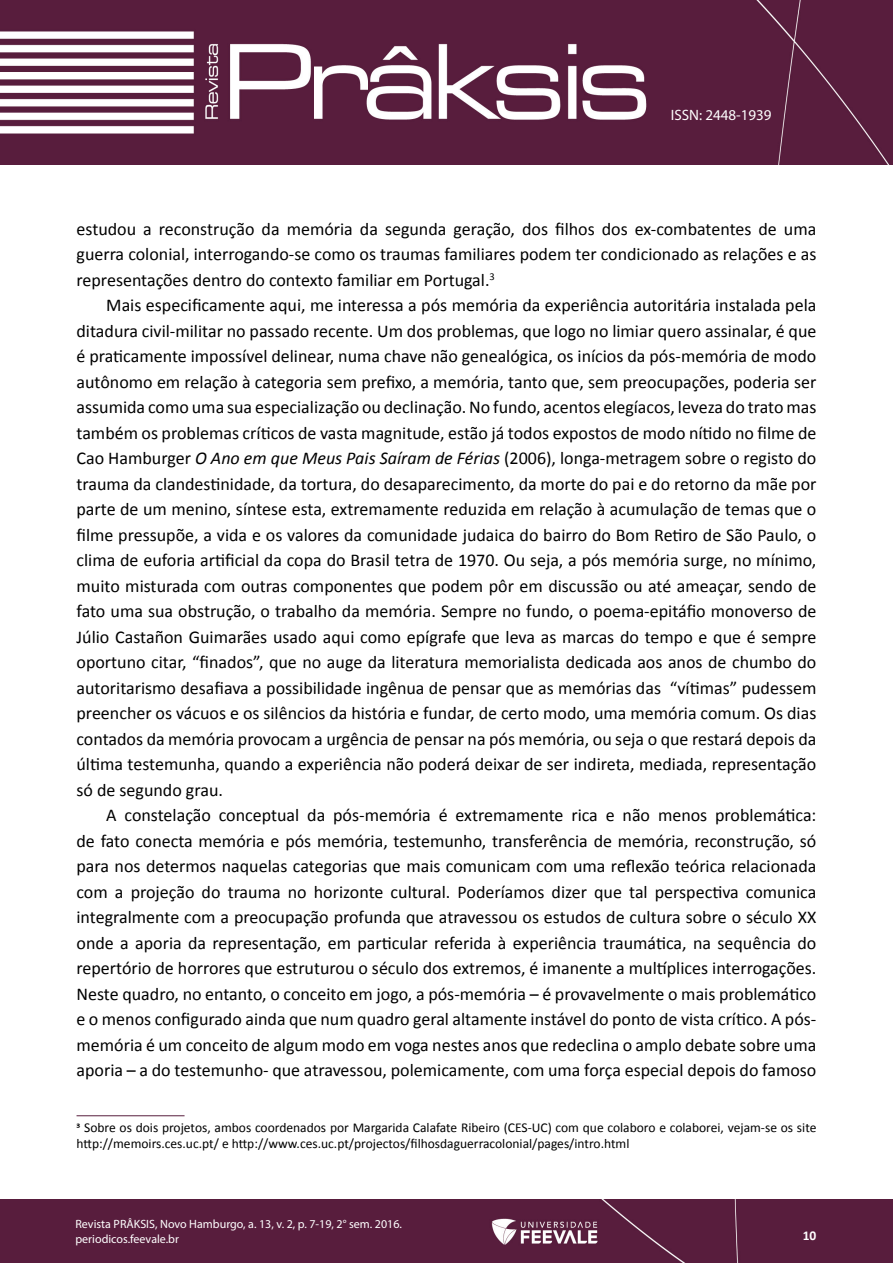
<style>
.page{position:relative;width:893px;height:1263px;background:#fff}
.page>*{position:absolute;margin:0;border:0;box-sizing:border-box;transform-origin:0 0}
.t1{font:18px/25.5px "Calibri";color:#000;text-align:justify}
.t2{font:15px "Myriad Pro";color:#fff}
.t3{font:13.5px/16.2px "Calibri";color:#000}
.t4{font:700 13.5px "Calibri";color:#fff}
.t5{font:12px/15px "Myriad Pro";color:#fff}
.s1{font-style:italic}
</style>
<div class="page">
<img style="left:0;top:0;width:893px;height:164px">
<div style="left:0;top:1199px;width:893px;height:64px;background:#581d3d"></div>
<hr style="left:77px;top:1115px;width:108px;height:1px;background:#581d3d">
<p class="t2" style="left:671px;top:106px;width:102px">ISSN: 2448-1939</p>
<p class="t1" style="left:77px;top:216px;width:741px">estudou a reconstrução da memória da segunda geração, dos filhos dos ex-combatentes de uma guerra colonial, interrogando-se como os traumas familiares podem ter condicionado as relações e as representações dentro do contexto familiar em Portugal.<sup>3</sup></p>
<p class="t1" style="left:77px;top:292px;width:741px;text-indent:30px">Mais especificamente aqui, me interessa a pós memória da experiência autoritária instalada pela ditadura civil-militar no passado recente. Um dos problemas, que logo no limiar quero assinalar, é que é praticamente impossível delinear, numa chave não genealógica, os inícios da pós-memória de modo autônomo em relação à categoria sem prefixo, a memória, tanto que, sem preocupações, poderia ser assumida como uma sua especialização ou declinação. No fundo, acentos elegíacos, leveza do trato mas também os problemas críticos de vasta magnitude, estão já todos expostos de modo nítido no filme de Cao Hamburger <span class="s1">O Ano em que Meus Pais Saíram de Férias</span> (2006), longa-metragem sobre o registo do trauma da clandestinidade, da tortura, do desaparecimento, da morte do pai e do retorno da mãe por parte de um menino, síntese esta, extremamente reduzida em relação à acumulação de temas que o filme pressupõe, a vida e os valores da comunidade judaica do bairro do Bom Retiro de São Paulo, o clima de euforia artificial da copa do Brasil tetra de 1970. Ou seja, a pós memória surge, no mínimo, muito misturada com outras componentes que podem pôr em discussão ou até ameaçar, sendo de fato uma sua obstrução, o trabalho da memória. Sempre no fundo, o poema-epitáfio monoverso de Júlio Castañon Guimarães usado aqui como epígrafe que leva as marcas do tempo e que é sempre oportuno citar, “finados”, que no auge da literatura memorialista dedicada aos anos de chumbo do autoritarismo desafiava a possibilidade ingênua de pensar que as memórias das “vítimas” pudessem preencher os vácuos e os silêncios da história e fundar, de certo modo, uma memória comum. Os dias contados da memória provocam a urgência de pensar na pós memória, ou seja o que restará depois da última testemunha, quando a experiência não poderá deixar de ser indireta, mediada, representação só de segundo grau.</p>
<p class="t1" style="left:77px;top:803px;width:741px;text-indent:30px">A constelação conceptual da pós-memória é extremamente rica e não menos problemática: de fato conecta memória e pós memória, testemunho, transferência de memória, reconstrução, só para nos determos naquelas categorias que mais comunicam com uma reflexão teórica relacionada com a projeção do trauma no horizonte cultural. Poderíamos dizer que tal perspectiva comunica integralmente com a preocupação profunda que atravessou os estudos de cultura sobre o século XX onde a aporia da representação, em particular referida à experiência traumática, na sequência do repertório de horrores que estruturou o século dos extremos, é imanente a multíplices interrogações.<br>Neste quadro, no entanto, o conceito em jogo, a pós-memória – é provavelmente o mais problemático e o menos configurado ainda que num quadro geral altamente instável do ponto de vista crítico. A pós&shy;memória é um conceito de algum modo em voga nestes anos que redeclina o amplo debate sobre uma aporia – a do testemunho- que atravessou, polemicamente, com uma força especial depois do famoso</p>
<p class="t3" style="left:77px;top:1119px;width:741px">3 Sobre os dois projetos, ambos coordenados por Margarida Calafate Ribeiro (CES-UC) com que colaboro e colaborei, vejam-se os site http://memoirs.ces.uc.pt/ e http://www.ces.uc.pt/projectos/filhosdaguerracolonial/pages/intro.html</p>
<p class="t5" style="left:75px;top:1216px;width:328px">Revista PRÂKSIS, Novo Hamburgo, a. 13, v. 2, p. 7-19, 2° sem. 2016. periodicos.feevale.br</p>
<p class="t4" style="left:803px;top:1227px;width:15px">10</p>
</div>
